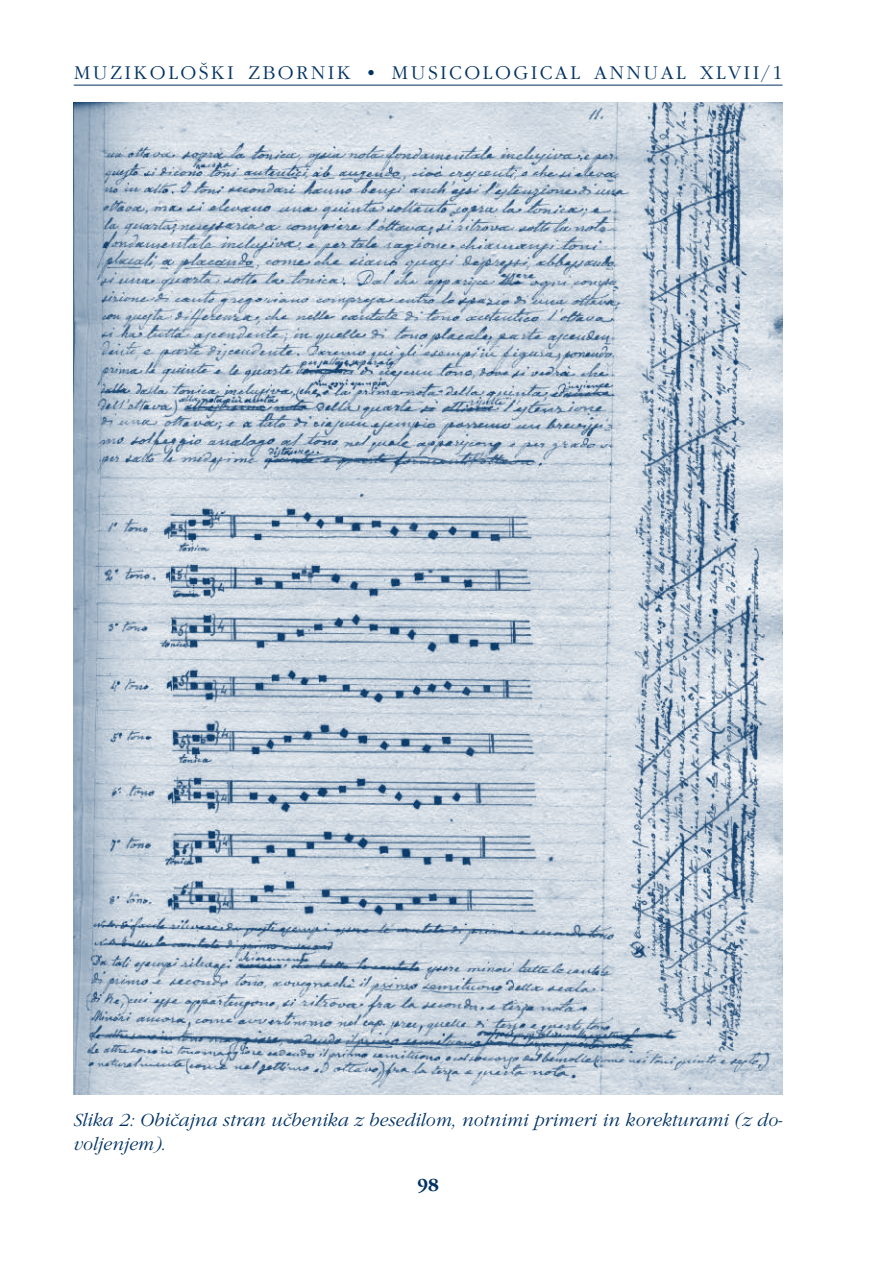
<style>
.page{position:relative;width:879px;height:1276px;background:#fff}
.page>*{position:absolute;margin:0;border:0;box-sizing:border-box;transform-origin:0 0}
.t1{font:19px "Garamond Itc TEE Ligh";letter-spacing:.125em;color:#003263}
.t2{font:18px/24px "Garamond Itc TEE Ligh Ital";color:#003263}
.t3{font:700 18px "Garamond Itc TEE";color:#003263}
</style>
<div class="page">
<hr style="left:74px;top:85px;width:708px;height:1px;background:#003263">
<img style="left:74px;top:102px;width:708px;height:992px">
<p class="t1" style="left:74px;top:62px;width:710px">MUZIKOLOŠKI ZBORNIK • MUSICOLOGICAL ANNUAL XLVII/1</p>
<p class="t2" style="left:74px;top:1108px;width:710px">Slika 2: Običajna stran učbenika z besedilom, notnimi primeri in korekturami (z do&shy;voljenjem).</p>
<p class="t3" style="left:417px;top:1174px;width:23px">98</p>
</div>
